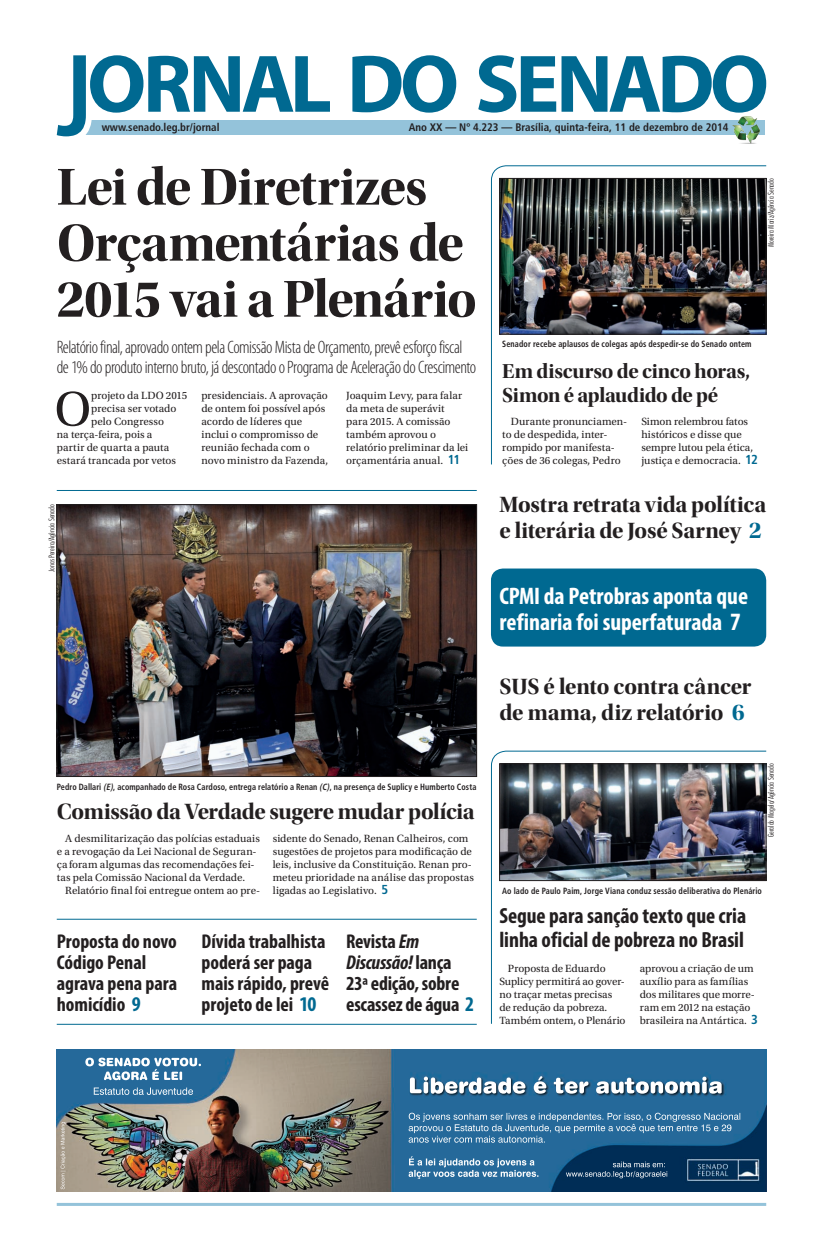
<style>
.page{position:relative;width:823px;height:1248px;background:#fff}
.page>*{position:absolute;margin:0;border:0;box-sizing:border-box;transform-origin:0 0}
.t1{font:54px/56px "Utopia Std Bold Disp";letter-spacing:-.02em;color:#231f20}
.t2{font:50.8px "Utopia Std";color:#231f20}
.t3{font:700 condensed 24px/26px "Myriad Pro";letter-spacing:-.005em;color:#fff}
.t4{font:23px/26px "Utopia Std Bold Disp";letter-spacing:-.01em;color:#231f20}
.t5{font:700 condensed 22px/24px "Myriad Pro";color:#231f20}
.t6{font:21px/24px "Utopia Std Bold Disp";letter-spacing:-.015em;color:#231f20}
.t7{font:700 condensed 20px/21px "Myriad Pro";letter-spacing:-.005em;color:#231f20}
.t8{font:300 condensed 18px/20px "Myriad Pro";letter-spacing:-.025em;color:#231f20}
.t9{font:11px/13px "Utopia Std";color:#231f20}
.t10{font:700 condensed 10.9px "Frutiger";color:#231f20}
.t11{font:700 condensed 9px "Frutiger";letter-spacing:.01em;color:#231f20;scale:.9 1}
.t12{font:300 condensed 8px "Futura BT";color:#231f20}
.s1{font-family:"Frutiger";font-weight:700;font-stretch:condensed;font-size:13px;color:#006991}
.s2{font-style:italic}
.s3{font-size:21px;color:#006991}
.s4{font-size:24px;color:#006991}
.s5{font-size:25px}
</style>
<div class="page">
<hr style="left:57px;top:1202px;width:708px;height:3px;background:#94c3da">
<div style="left:75px;top:120px;width:689px;height:14px;background:#94c3da"></div>
<svg style="left:57px;top:55px;width:273px;height:82px"></svg>
<svg style="left:352px;top:55px;width:104px;height:58px"></svg>
<svg style="left:478px;top:55px;width:287px;height:58px"></svg>
<img style="left:731px;top:116px;width:28px;height:27px">
<img style="left:57px;top:1049px;width:708px;height:142px">
<img style="left:59px;top:506px;width:415px;height:268px">
<div style="left:57px;top:504px;width:419px;height:272px;border:1px solid #231f20"></div>
<svg style="left:491px;top:165px;width:275px;height:300px"></svg>
<svg style="left:491px;top:750px;width:275px;height:274px"></svg>
<div style="left:490px;top:568px;width:275px;height:78px;background:#006991;border-radius:12px"></div>
<hr style="left:57px;top:490px;width:419px;height:1px;background:#006991">
<hr style="left:57px;top:918px;width:419px;height:1px;background:#006991">
<hr style="left:57px;top:1023px;width:419px;height:1px;background:#006991">
<img style="left:501px;top:180px;width:262px;height:152px">
<div style="left:499px;top:178px;width:266px;height:156px;border:1px solid #231f20"></div>
<img style="left:501px;top:765px;width:262px;height:113px">
<div style="left:499px;top:763px;width:266px;height:117px;border:1px solid #231f20"></div>
<p class="t10" style="left:102px;top:121px;width:119px">www.senado.leg.br/jornal</p>
<p class="t10" style="left:408px;top:121px;width:321px">Ano XX — Nº 4.223 — Brasília, quinta-feira, 11 de dezembro de 2014</p>
<p class="t1" style="left:57px;top:159px;width:421px">Lei de Diretrizes<br>Orçamentárias de<br>2015 vai a Plenário</p>
<p class="t8" style="left:57px;top:337px;width:421px">Relatório final, aprovado ontem pela Comissão Mista de Orçamento, prevê esforço fiscal de 1% do produto interno bruto, já descontado o Programa de Aceleração do Crescimento</p>
<p class="t2" style="left:54px;top:381px;width:38px">O</p>
<p class="t9" style="left:91px;top:389px;width:97px">projeto da LDO 2015</p>
<p class="t9" style="left:201px;top:389px;width:128px">presidenciais. A aprovação de ontem foi possível após acordo de líderes que inclui o compromisso de reunião fechada com o novo ministro da Fazenda,</p>
<p class="t9" style="left:346px;top:389px;width:123px">Joaquim Levy, para falar da meta de superávit para 2015. A comissão também aprovou o relatório preliminar da lei orçamentária anual. <span class="s1">11</span></p>
<p class="t9" style="left:91px;top:402px;width:87px">precisa ser votado</p>
<p class="t9" style="left:91px;top:415px;width:74px">pelo Congresso</p>
<p class="t9" style="left:57px;top:428px;width:97px">na terça-feira, pois a</p>
<p class="t9" style="left:57px;top:441px;width:114px">partir de quarta a pauta</p>
<p class="t9" style="left:57px;top:454px;width:121px">estará trancada por vetos</p>
<p class="t12" style="left:765px;top:247px;width:70px;rotate:-90deg">Moreira Mariz/Agência Senado</p>
<p class="t11" style="left:502px;top:339px;width:278px">Senador recebe aplausos de colegas após despedir-se do Senado ontem</p>
<p class="t6" style="left:502px;top:359px;width:249px">Em discurso de cinco horas,<br>Simon é aplaudido de pé</p>
<p class="t9" style="left:502px;top:415px;width:126px;text-indent:9px">Durante pronunciamen&shy;to de despedida, inter&shy;rompido por manifesta&shy;ções de 36 colegas, Pedro</p>
<p class="t9" style="left:641px;top:415px;width:118px">Simon relembrou fatos históricos e disse que sempre lutou pela ética, justiça e democracia. <span class="s1">12</span></p>
<p class="t12" style="left:47px;top:572px;width:69px;rotate:-90deg">Jonas Pereira/Agência Senado</p>
<p class="t11" style="left:57px;top:781px;width:467px">Pedro Dallari <span class="s2">(E)</span>, acompanhado de Rosa Cardoso, entrega relatório a Renan <span class="s2">(C)</span>, na presença de Suplicy e Humberto Costa</p>
<p class="t4" style="left:57px;top:799px;width:419px">Comissão da Verdade sugere mudar polícia</p>
<p class="t9" style="left:65px;top:831px;width:196px">A desmilitarização das polícias estaduais</p>
<p class="t9" style="left:57px;top:844px;width:201px">e a revogação da Lei Nacional de Seguran-</p>
<p class="t9" style="left:57px;top:857px;width:199px">ça foram algumas das recomendações fei-</p>
<p class="t9" style="left:57px;top:870px;width:190px">tas pela Comissão Nacional da Verdade.</p>
<p class="t9" style="left:65px;top:883px;width:196px">Relatório final foi entregue ontem ao pre-</p>
<p class="t9" style="left:272px;top:831px;width:202px">sidente do Senado, Renan Calheiros, com sugestões de projetos para modificação de leis, inclusive da Constituição. Renan pro&shy;meteu prioridade na análise das propostas ligadas ao Legislativo. <span class="s1">5</span></p>
<p class="t7" style="left:57px;top:930px;width:122px">Proposta do novo<br>Código Penal agrava pena para homicídio <span class="s3">9</span></p>
<p class="t7" style="left:201px;top:930px;width:129px">Dívida trabalhista poderá ser paga mais rápido, prevê projeto de lei <span class="s3">10</span></p>
<p class="t7" style="left:346px;top:930px;width:129px">Revista <span class="s2">Em<br>Discussão!</span> lança<br>23ª edição, sobre escassez de água <span class="s3">2</span></p>
<p class="t4" style="left:499px;top:491px;width:268px">Mostra retrata vida política e literária de José Sarney <span class="s4">2</span></p>
<p class="t3" style="left:499px;top:582px;width:250px">CPMI da Petrobras aponta que refinaria foi superfaturada <span class="s5">7</span></p>
<p class="t4" style="left:499px;top:673px;width:253px">SUS é lento contra câncer de mama, diz relatório <span class="s4">6</span></p>
<p class="t12" style="left:765px;top:836px;width:75px;rotate:-90deg">Geraldo Magela/Agência Senado</p>
<p class="t11" style="left:502px;top:885px;width:290px">Ao lado de Paulo Paim, Jorge Viana conduz sessão deliberativa do Plenário</p>
<p class="t5" style="left:499px;top:903px;width:248px">Segue para sanção texto que cria linha oficial de pobreza no Brasil</p>
<p class="t9" style="left:499px;top:961px;width:127px;text-indent:9px">Proposta de Eduardo<br>Suplicy permitirá ao gover&shy;no traçar metas precisas de redução da pobreza.<br>Também ontem, o Plenário</p>
<p class="t9" style="left:639px;top:961px;width:119px">aprovou a criação de um auxílio para as famílias dos militares que morre&shy;ram em 2012 na estação brasileira na Antártica. <span class="s1">3</span></p>
</div>
